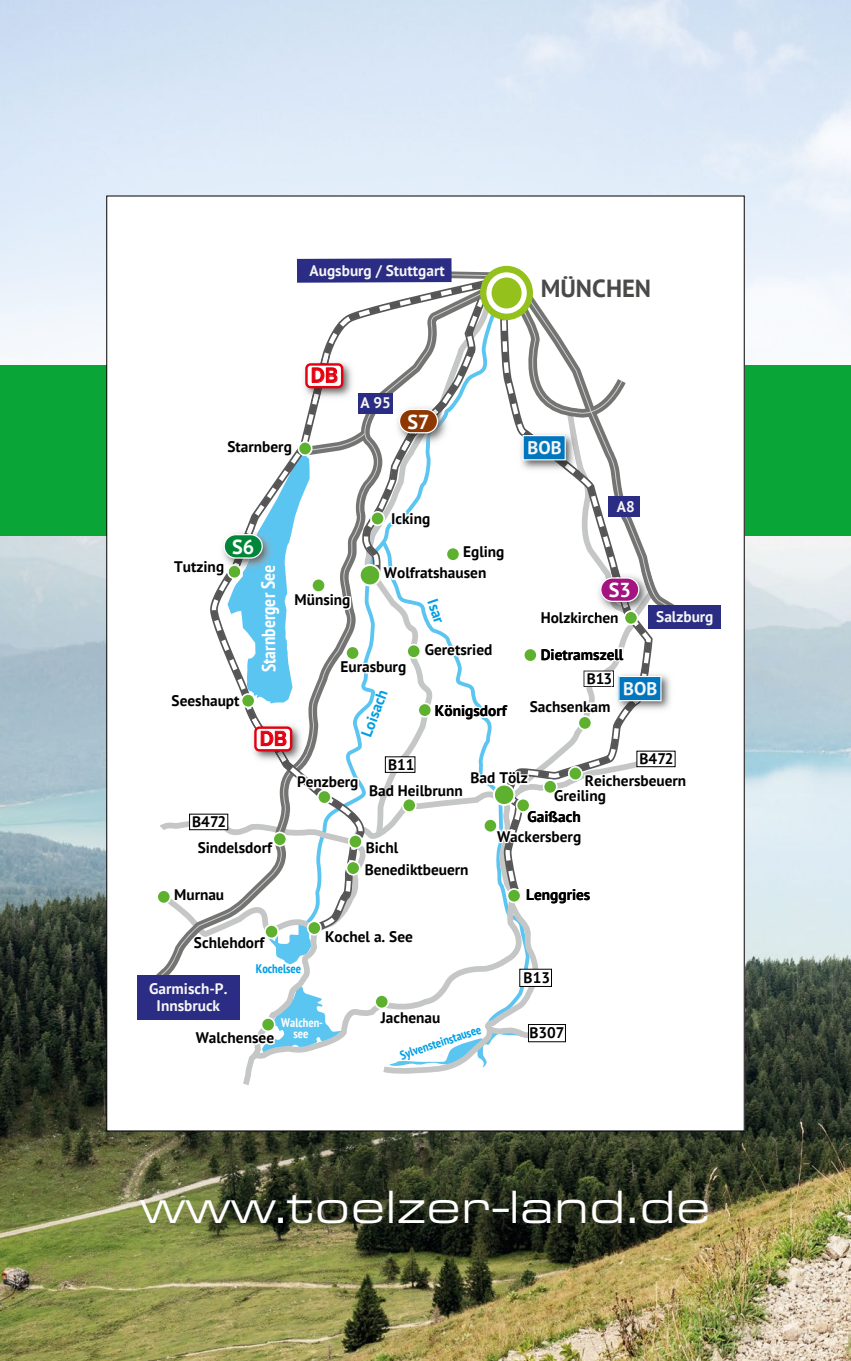
<style>
.page{position:relative;width:851px;height:1361px;background:#fff}
.page>*{position:absolute;margin:0;border:0;box-sizing:border-box;transform-origin:0 0}
.t1{font:48px "Eurostile Ext";color:#fff}
.t2{font:700 24.6px "PT Sans";color:#494948}
.t3{font:500 21.6px "Franklin Gothic";color:#e3000f}
.t4{font:700 20.1px "PT Sans";color:#fff}
.t5{font:700 condensed 18.9px "PT Sans";letter-spacing:-.01em;color:#fff}
.t6{font:700 18.3px "PT Sans";color:#f6f6f6}
.t7{font:700 15.3px/20.4px "PT Sans";color:#000}
.t8{font:700 15.3px/16.2px "PT Sans";color:#f6f6f6;text-align:center}
.t9{font:700 15.3px "PT Sans";color:#009ee3}
.t10{font:700 condensed 12.3px "PT Sans";color:#009ee3}
.t11{font:700 condensed 12.3px/11.4px "PT Sans";color:#fff;text-align:center}
</style>
<div class="page">
<img style="left:0;top:536px;width:850px;height:825px">
<img style="left:0;top:179px;width:174px;height:187px">
<img style="left:174px;top:179px;width:676px;height:103px">
<img style="left:744px;top:282px;width:106px;height:84px">
<div style="left:0;top:366px;width:850px;height:170px;background:#0aa537"></div>
<div style="left:107px;top:196px;width:637px;height:935px;background:#fff"></div>
<div style="left:137px;top:975px;width:102px;height:44px;background:#2b2c83"></div>
<div style="left:648px;top:605px;width:73px;height:24px;background:#2b2c83"></div>
<div style="left:297px;top:258px;width:154px;height:25px;background:#2b2c83"></div>
<div style="left:156px;top:889px;width:15px;height:15px;border:2px solid #fff;border-radius:50%"></div>
<svg style="left:158px;top:266px;width:518px;height:819px"></svg>
<img style="left:611px;top:670px;width:3px;height:17px">
<div style="left:618px;top:676px;width:42px;height:24px;background:#0076bf"></div>
<div style="left:618px;top:676px;width:43px;height:25px;border:1px solid #fff"></div>
<p class="t8" style="left:309px;top:262px;width:137px">Augsburg / Stuttgart</p>
<h3 class="t3" style="left:311px;top:362px;width:29px">DB</h3>
<p class="t8" style="left:360px;top:394px;width:32px">A 95</p>
<h3 class="t4" style="left:407px;top:408px;width:24px">S7</h3>
<h2 class="t2" style="left:540px;top:272px;width:112px">MÜNCHEN</h2>
<p class="t7" style="left:227px;top:436px;width:66px">Starnberg</p>
<p class="t6" style="left:527px;top:436px;width:36px">BOB</p>
<p class="t7" style="left:391px;top:508px;width:41px">Icking</p>
<p class="t8" style="left:616px;top:498px;width:19px">A8</p>
<p class="t7" style="left:174px;top:556px;width:51px">Tutzing</p>
<h3 class="t4" style="left:232px;top:533px;width:24px">S6</h3>
<p class="t5" style="left:256px;top:672px;width:109px;rotate:-90deg">Starnberger See</p>
<p class="t7" style="left:171px;top:689px;width:69px">Seeshaupt</p>
<p class="t7" style="left:192px;top:811px;width:35px">B472</p>
<h3 class="t3" style="left:260px;top:725px;width:29px">DB</h3>
<p class="t7" style="left:198px;top:837px;width:76px">Sindelsdorf</p>
<p class="t7" style="left:174px;top:884px;width:52px">Murnau</p>
<p class="t7" style="left:194px;top:932px;width:72px">Schlehdorf</p>
<p class="t7" style="left:463px;top:541px;width:43px">Egling</p>
<p class="t7" style="left:294px;top:589px;width:57px">Münsing</p>
<p class="t7" style="left:384px;top:562px;width:104px">Wolfratshausen</p>
<p class="t9" style="left:442px;top:596px;width:25px;rotate:71deg">Isar</p>
<p class="t7" style="left:425px;top:639px;width:69px">Geretsried</p>
<p class="t7" style="left:340px;top:656px;width:67px">Eurasburg</p>
<p class="t9" style="left:356px;top:733px;width:51px;rotate:-70deg">Loisach</p>
<p class="t7" style="left:388px;top:754px;width:28px">B11</p>
<p class="t7" style="left:435px;top:700px;width:73px">Königsdorf</p>
<h3 class="t4" style="left:608px;top:577px;width:24px">S3</h3>
<p class="t7" style="left:540px;top:607px;width:79px">Holzkirchen</p>
<p class="t7" style="left:540px;top:644px;width:84px">Dietramszell</p>
<p class="t8" style="left:656px;top:608px;width:59px">Salzburg</p>
<p class="t7" style="left:586px;top:668px;width:27px">B13</p>
<p class="t7" style="left:529px;top:695px;width:82px">Sachsenkam</p>
<p class="t6" style="left:623px;top:676px;width:36px">BOB</p>
<p class="t7" style="left:639px;top:748px;width:35px">B472</p>
<p class="t7" style="left:297px;top:771px;width:63px">Penzberg</p>
<p class="t7" style="left:369px;top:779px;width:95px">Bad Heilbrunn</p>
<p class="t7" style="left:365px;top:837px;width:34px">Bichl</p>
<p class="t7" style="left:470px;top:767px;width:59px">Bad Tölz</p>
<p class="t7" style="left:584px;top:771px;width:103px">Reichersbeuern</p>
<p class="t7" style="left:527px;top:785px;width:80px;text-indent:27px">Greiling<br>Gaißach</p>
<p class="t7" style="left:497px;top:825px;width:86px">Wackersberg</p>
<p class="t7" style="left:364px;top:859px;width:105px">Benediktbeuern</p>
<p class="t7" style="left:325px;top:926px;width:89px">Kochel a. See</p>
<p class="t7" style="left:526px;top:884px;width:66px">Lenggries</p>
<p class="t8" style="left:149px;top:980px;width:80px">Garmisch-P.<br>Innsbruck</p>
<p class="t10" style="left:256px;top:960px;width:47px">Kochelsee</p>
<p class="t11" style="left:281px;top:1016px;width:43px">Walchen&shy;see</p>
<p class="t7" style="left:196px;top:1027px;width:80px">Walchensee</p>
<p class="t7" style="left:381px;top:1007px;width:61px">Jachenau</p>
<p class="t10" style="left:398px;top:1047px;width:86px;rotate:-18deg">Sylvensteinstausee</p>
<p class="t7" style="left:523px;top:967px;width:28px">B13</p>
<p class="t7" style="left:529px;top:1022px;width:37px">B307</p>
<h1 class="t1" style="left:140px;top:1173px;width:572px">www.toelzer-land.de</h1>
</div>
